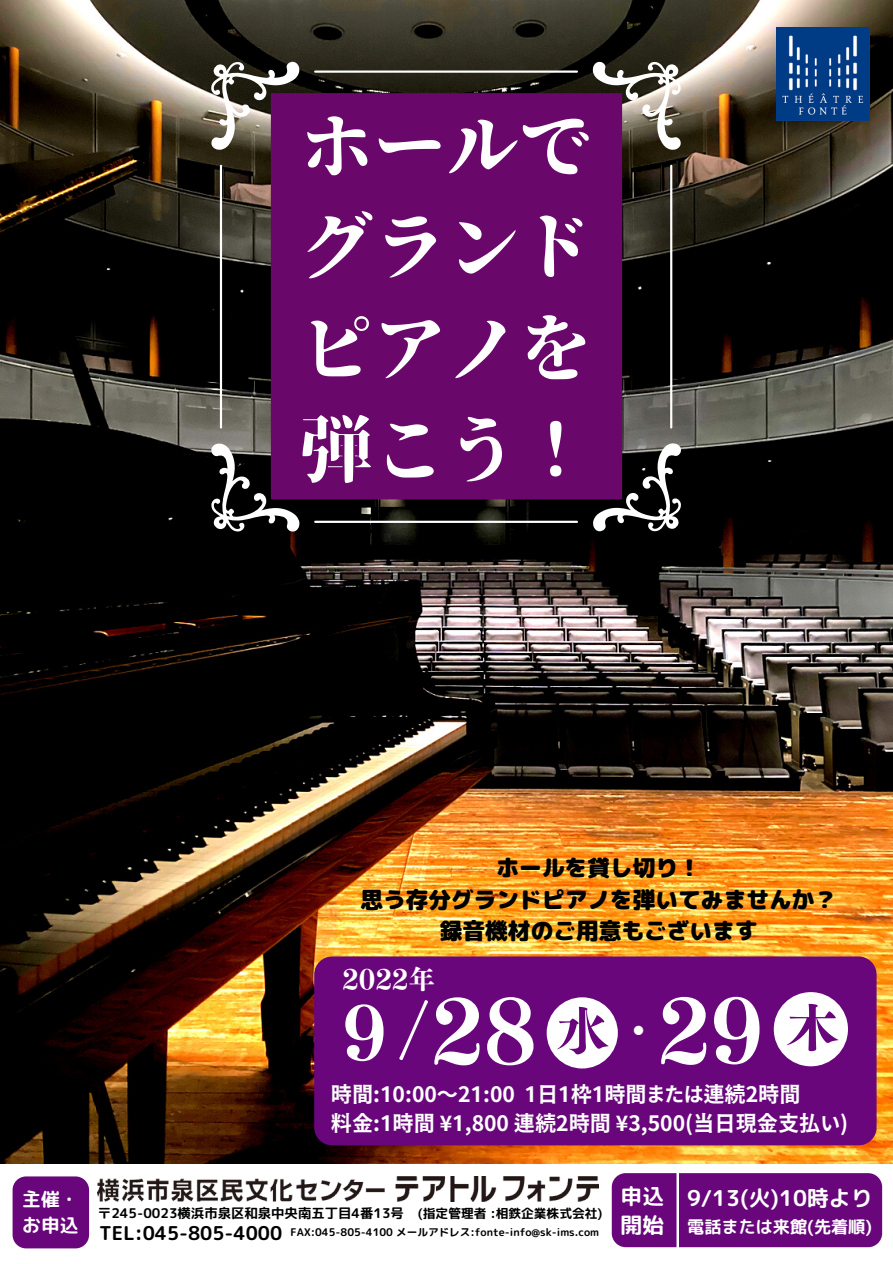
<style>
.page{position:relative;width:893px;height:1264px;background:#fff}
.page>*{position:absolute;margin:0;border:0;box-sizing:border-box;transform-origin:0 0}
.t1{font:85.8px "Canva Tsuku CMD Min Std E";color:#fff}
.t2{font:73.05px/101.2px "Soukou Mincho";color:#fff;text-align:justify}
.t3{font:26.7px "Canva Tsuku CMD Min Std E";color:#fff}
.t4{font:22.65px/31.5px "rounded mplus 1 p black";color:#000;text-align:center}
.t5{font:21.75px "rounded mplus 1 p bold";color:#fff}
.t6{font:21.15px/29.5px "Gen Seki Gothic TW B";color:#fff}
.t7{font:19.05px "rounded mplus 1 p bold";color:#000}
.t8{font:18.75px/25.8px "rounded mplus 1 p bold";color:#fff}
.t9{font:17.1px "rounded mplus 1 p bold";color:#fff}
.t10{font:13.35px "rounded mplus 1 p bold";color:#000}
.t11{font:12.75px "rounded mplus 1 p bold";color:#000}
.t12{font:10.65px "rounded mplus 1 p bold";color:#000}
.s1{font-size:72px}
.s2{font-size:72.9px}
.s3{font-size:52.95px;color:#69067c}
.s4{font-size:21.75px}
</style>
<div class="page">
<img style="left:0;top:0;width:892px;height:1163px">
<svg style="left:211px;top:62px;width:470px;height:469px;background:#403d38"></svg>
<div style="left:271px;top:93px;width:351px;height:406px;background:#69076b"></div>
<img style="left:776px;top:27px;width:93px;height:94px">
<div style="left:13px;top:1176px;width:76px;height:72px;background:#69067c;border-radius:14px"></div>
<div style="left:611px;top:1173px;width:271px;height:74px;background:#69067c;border-radius:14px"></div>
<hr style="left:676px;top:1172px;width:3px;height:83px;background:#fff">
<div style="left:314px;top:956px;width:562px;height:189px;background:#69067c;border-radius:18px"></div>
<img style="left:98px;top:1176px;width:500px;height:25px">
<div style="left:546px;top:997px;width:71px;height:71px;background:#fff;border-radius:50%"></div>
<div style="left:773px;top:992px;width:74px;height:74px;background:#fff;border-radius:50%"></div>
<h2 class="t2" style="left:300px;top:94px;width:294px">ホールでグランドピアノを弾こう！</h2>
<p class="t4" style="left:360px;top:852px;width:478px">ホールを貸し切り！<br>思う存分グランドピアノを弾いてみませんか？録音機材のご用意もございます</p>
<p class="t3" style="left:342px;top:965px;width:94px">2022年</p>
<h1 class="t1" style="left:342px;top:986px;width:497px"><span class="s1">9</span><span class="s2">/</span>28 <span class="s3">水</span><sup>・</sup>29 <sup>木</sup></h1>
<p class="t6" style="left:331px;top:1079px;width:518px">時間:10:00〜21:00 1日1枠1時間または連続2時間<br>料金:1時間 ¥1,800 連続2時間 ¥3,500(当日現金支払い)</p>
<p class="t8" style="left:22px;top:1185px;width:58px">主催・お申込</p>
<p class="t5" style="left:620px;top:1180px;width:45px">申込</p>
<p class="t5" style="left:687px;top:1182px;width:187px">9/13(火)10時より</p>
<p class="t11" style="left:418px;top:1203px;width:186px">(指定管理者 :相鉄企業株式会社)</p>
<p class="t10" style="left:98px;top:1203px;width:307px">〒245-0023横浜市泉区和泉中央南五丁目4番13号</p>
<p class="t12" style="left:290px;top:1224px;width:310px">FAX:045-805-4100 メールアドレス:fonte-info@sk-ims.com</p>
<p class="t9" style="left:620px;top:1214px;width:253px"><span class="s4">開始</span> 電話または来館(先着順)</p>
<p class="t7" style="left:99px;top:1219px;width:184px">TEL:045-805-4000</p>
</div>
